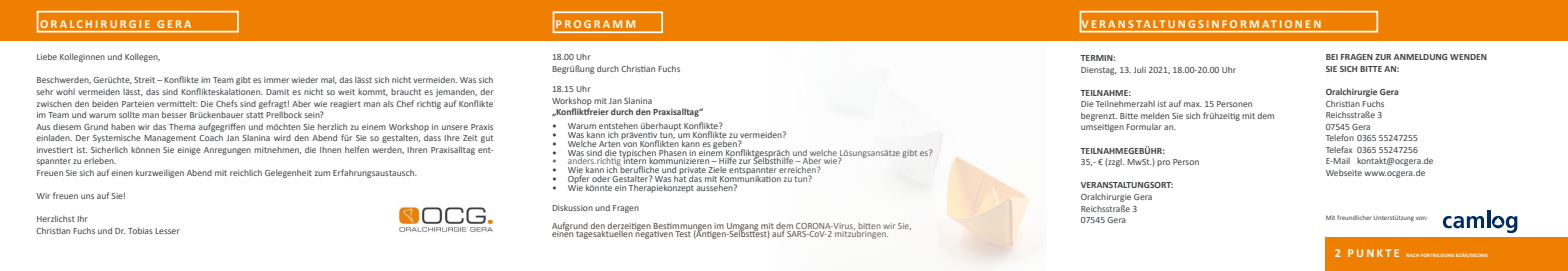
<style>
.page{position:relative;width:1568px;height:271px;background:#fff}
.page>*{position:absolute;margin:0;border:0;box-sizing:border-box;transform-origin:0 0}
.t1{font:700 12.25px "Calibri";letter-spacing:.18em;color:#fff}
.t2{font:9.62px/11.5px "Calibri";color:#414447}
.t3{font:9.62px/8.8px "Calibri";color:#4c4743}
.t4{font:700 9.62px/11.5px "Calibri";color:#414447}
.t5{font:7px "Calibri";color:#414447}
.t6{font:700 5.25px "Calibri";letter-spacing:.04em;color:#fff}
.s1{color:#6b6a6c}
.s2{color:#af5a48}
</style>
<div class="page">
<svg style="left:1443px;top:216px;width:41px;height:12px"></svg>
<hr style="left:1487px;top:210px;width:3px;height:17px;background:#002c62">
<svg style="left:1492px;top:215px;width:25px;height:18px"></svg>
<img style="left:763px;top:40px;width:284px;height:229px">
<div style="left:1325px;top:237px;width:243px;height:33px;background:#ef7f01"></div>
<div style="left:0;top:0;width:1568px;height:40px;background:#ef7f01"></div>
<div style="left:552px;top:11px;width:111px;height:22px;border:2px solid #fff"></div>
<div style="left:1079px;top:11px;width:299px;height:21px;border:2px solid #fff"></div>
<div style="left:37px;top:11px;width:202px;height:21px;border:2px solid #fff"></div>
<img style="left:399px;top:205px;width:94px;height:27px">
<p class="t1" style="left:556px;top:15px;width:82px">PROGRAMM</p>
<p class="t1" style="left:40px;top:15px;width:153px">ORALCHIRURGIE GERA</p>
<p class="t1" style="left:1081px;top:15px;width:241px">VERANSTALTUNGSINFORMATIONEN</p>
<p class="t2" style="left:36px;top:51px;width:126px">Liebe Kolleginnen und Kollegen,</p>
<p class="t2" style="left:36px;top:74px;width:459px">Beschwerden, Gerüchte, Streit – Konflikte im Team gibt es immer wieder mal, das lässt sich nicht vermeiden. Was sich sehr wohl vermeiden lässt, das sind Konflikteskalationen. Damit es nicht so weit kommt, braucht es jemanden, der zwischen den beiden Parteien vermittelt: Die Chefs sind gefragt! Aber wie reagiert man als Chef richtig auf Konflikte im Team und warum sollte man besser Brückenbauer statt Prellbock sein?<br>Aus diesem Grund haben wir das Thema aufgegriffen und möchten Sie herzlich zu einem Workshop in unsere Praxis einladen. Der Systemische Management Coach Jan Slanina wird den Abend für Sie so gestalten, dass Ihre Zeit gut investiert ist. Sicherlich können Sie einige Anregungen mitnehmen, die Ihnen helfen werden, Ihren Praxisalltag ent&shy;spannter zu erleben.<br>Freuen Sie sich auf einen kurzweiligen Abend mit reichlich Gelegenheit zum Erfahrungsaustausch.</p>
<p class="t2" style="left:36px;top:190px;width:91px">Wir freuen uns auf Sie!</p>
<p class="t2" style="left:36px;top:213px;width:145px">Herzlichst Ihr<br>Christian Fuchs und Dr. Tobias Lesser</p>
<p class="t2" style="left:552px;top:51px;width:130px">18.00 Uhr<br>Begrüßung durch Christian Fuchs</p>
<p class="t2" style="left:552px;top:83px;width:102px">18.15 Uhr<br>Workshop mit Jan Slanina</p>
<p class="t4" style="left:552px;top:106px;width:153px">„Konfliktfreier durch den Praxisalltag“</p>
<p class="t2" style="left:552px;top:120px;width:172px">• Warum entstehen überhaupt Konflikte?</p>
<p class="t2" style="left:552px;top:129px;width:236px">• Was kann ich präventiv tun, um Konflikte zu vermeiden?</p>
<p class="t2" style="left:552px;top:137px;width:191px">• Welche Arten von Konflikten kann es geben?</p>
<p class="t2" style="left:552px;top:146px;width:382px">• Was sind die typischen Phasen in einem Konfliktgespräch und welche Lösungsansätze gibt es?</p>
<p class="t2" style="left:552px;top:155px;width:291px"><span class="s1">• anders</span><span class="s2">.</span><span class="s1">richtig</span> intern kommunizieren – Hilfe zur Selbsthilfe – Aber wie?</p>
<p class="t2" style="left:552px;top:164px;width:270px">• Wie kann ich berufliche und private Ziele entspannter erreichen?</p>
<p class="t2" style="left:552px;top:172px;width:262px">• Opfer oder Gestalter? Was hat das mit Kommunikation zu tun?</p>
<p class="t2" style="left:552px;top:177px;width:187px;line-height:20.3px">• Wie könnte ein Therapiekonzept aussehen?<br>Diskussion und Fragen</p>
<p class="t3" style="left:552px;top:220px;width:361px">Aufgrund den derzeitigen Bestimmungen im Umgang mit dem CORONA-Virus, bitten wir Sie, einen tagesaktuellen negativen Test (Antigen-Selbsttest) auf SARS-CoV-2 mitzubringen.</p>
<p class="t4" style="left:1325px;top:51px;width:163px">BEI FRAGEN ZUR ANMELDUNG WENDEN<br>SIE SICH BITTE AN:</p>
<p class="t4" style="left:1325px;top:86px;width:75px">Oralchirurgie Gera</p>
<p class="t2" style="left:1325px;top:97px;width:109px">Christian Fuchs<br>Reichsstraße 3<br>07545 Gera<br>Telefon 0365 55247255<br>Telefax 0365 55247256<br>E-Mail kontakt@ocgera.de<br>Webseite www.ocgera.de</p>
<p class="t4" style="left:1081px;top:52px;width:36px">TERMIN:</p>
<p class="t2" style="left:1081px;top:63px;width:157px">Dienstag, 13. Juli 2021, 18.00-20.00 Uhr</p>
<p class="t4" style="left:1081px;top:86px;width:52px">TEILNAHME:</p>
<p class="t2" style="left:1081px;top:98px;width:196px">Die Teilnehmerzahl ist auf max. 15 Personen begrenzt. Bitte melden Sie sich frühzeitig mit dem umseitigen Formular an.</p>
<p class="t4" style="left:1081px;top:144px;width:86px">TEILNAHMEGEBÜHR:</p>
<p class="t2" style="left:1081px;top:156px;width:120px">35,- € (zzgl. MwSt.) pro Person</p>
<p class="t4" style="left:1081px;top:179px;width:94px">VERANSTALTUNGSORT:</p>
<p class="t2" style="left:1081px;top:190px;width:73px">Oralchirurgie Gera<br>Reichsstraße 3<br>07545 Gera</p>
<p class="t5" style="left:1325px;top:212px;width:104px">Mit freundlicher Unterstützung von:</p>
<p class="t1" style="left:1334px;top:244px;width:66px">2 PUNKTE</p>
<p class="t6" style="left:1406px;top:251px;width:83px">NACH FORTBILDUNG BZÄK/DGZMK</p>
</div>
